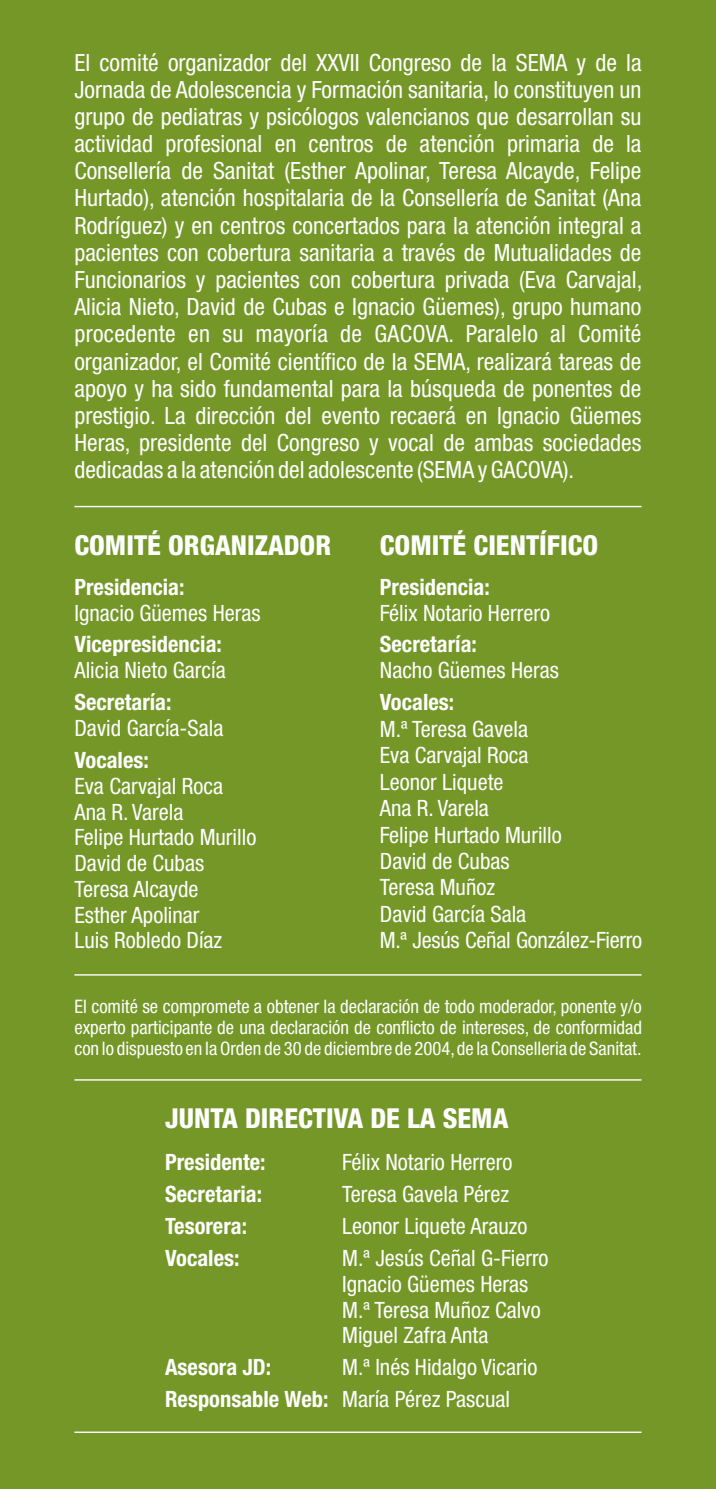
<style>
.page{position:relative;width:716px;height:1489px;background:#fff}
.page>*{position:absolute;margin:0;border:0;box-sizing:border-box;transform-origin:0 0}
.t1{font:800 condensed 27.5px "Helvetica Neue LT Std";color:#fefefe}
.t2{font:condensed 23.75px/27.2px "Helvetica Neue LT Std";color:#fefefe;text-align:justify}
.t3{font:condensed 22.5px/25.8px "Helvetica Neue LT Std";color:#fefefe}
.t4{font:700 condensed 22.5px "Helvetica Neue LT Std";color:#fefefe}
.t5{font:condensed 18.5px/21.2px "Helvetica Neue LT Std";color:#fefefe;text-align:justify}
.s1{font-weight:700}
</style>
<div class="page">
<div style="left:0;top:0;width:716px;height:1488px;background:#749728"></div>
<hr style="left:74px;top:1431px;width:567px;height:1px;background:#fefefe">
<hr style="left:74px;top:1079px;width:567px;height:1px;background:#fefefe">
<hr style="left:74px;top:974px;width:567px;height:1px;background:#fefefe">
<hr style="left:74px;top:506px;width:567px;height:1px;background:#fefefe">
<p class="t2" style="left:74px;top:52px;width:569px">El comité organizador del XXVII Congreso de la SEMA y de la Jornada de Adolescencia y Formación sanitaria, lo constituyen un grupo de pediatras y psicólogos valencianos que desarrollan su actividad profesional en centros de atención primaria de la Consellería de Sanitat (Esther Apolinar, Teresa Alcayde, Felipe Hurtado), atención hospitalaria de la Consellería de Sanitat (Ana Rodríguez) y en centros concertados para la atención integral a pacientes con cobertura sanitaria a través de Mutualidades de Funcionarios y pacientes con cobertura privada (Eva Carvajal, Alicia Nieto, David de Cubas e Ignacio Güemes), grupo humano procedente en su mayoría de GACOVA. Paralelo al Comité organizador, el Comité científico de la SEMA, realizará tareas de apoyo y ha sido fundamental para la búsqueda de ponentes de prestigio. La dirección del evento recaerá en Ignacio Güemes Heras, presidente del Congreso y vocal de ambas sociedades dedicadas a la atención del adolescente (SEMA y GACOVA).</p>
<p class="t1" style="left:74px;top:536px;width:258px">COMITÉ ORGANIZADOR</p>
<p class="t4" style="left:74px;top:578px;width:111px">Presidencia:</p>
<p class="t3" style="left:74px;top:603px;width:188px">Ignacio Güemes Heras</p>
<p class="t4" style="left:74px;top:636px;width:149px">Vicepresidencia:</p>
<p class="t3" style="left:74px;top:660px;width:153px">Alicia Nieto García</p>
<p class="t4" style="left:74px;top:694px;width:99px">Secretaría:</p>
<p class="t3" style="left:74px;top:718px;width:150px">David García-Sala</p>
<p class="t4" style="left:74px;top:751px;width:76px">Vocales:</p>
<p class="t3" style="left:74px;top:776px;width:183px">Eva Carvajal Roca<br>Ana R. Varela<br>Felipe Hurtado Murillo<br>David de Cubas<br>Teresa Alcayde<br>Esther Apolinar<br>Luis Robledo Díaz</p>
<p class="t1" style="left:380px;top:536px;width:220px">COMITÉ CIENTÍFICO</p>
<p class="t4" style="left:380px;top:578px;width:111px">Presidencia:</p>
<p class="t3" style="left:380px;top:603px;width:172px">Félix Notario Herrero</p>
<p class="t4" style="left:380px;top:636px;width:99px">Secretaría:</p>
<p class="t3" style="left:380px;top:660px;width:181px">Nacho Güemes Heras</p>
<p class="t4" style="left:380px;top:694px;width:76px">Vocales:</p>
<p class="t3" style="left:380px;top:718px;width:264px;line-height:26.5px">M.ª Teresa Gavela<br>Eva Carvajal Roca<br>Leonor Liquete<br>Ana R. Varela<br>Felipe Hurtado Murillo<br>David de Cubas<br>Teresa Muñoz<br>David García Sala<br>M.ª Jesús Ceñal González-Fierro</p>
<p class="t5" style="left:74px;top:998px;width:569px">El comité se compromete a obtener la declaración de todo moderador, ponente y/o experto participante de una declaración de conflicto de intereses, de conformidad con lo dispuesto en la Orden de 30 de diciembre de 2004,de la Conselleria de Sanitat.</p>
<p class="t1" style="left:165px;top:1108px;width:345px">JUNTA DIRECTIVA DE LA SEMA</p>
<p class="t4" style="left:165px;top:1153px;width:102px">Presidente:</p>
<p class="t3" style="left:342px;top:1152px;width:172px">Félix Notario Herrero</p>
<p class="t4" style="left:165px;top:1185px;width:99px">Secretaria:</p>
<p class="t3" style="left:342px;top:1184px;width:169px">Teresa Gavela Pérez</p>
<p class="t4" style="left:165px;top:1217px;width:83px">Tesorera:</p>
<p class="t3" style="left:342px;top:1216px;width:187px">Leonor Liquete Arauzo</p>
<p class="t4" style="left:165px;top:1249px;width:76px">Vocales:</p>
<p class="t3" style="left:342px;top:1248px;width:208px">M.ª Jesús Ceñal G-Fierro<br>Ignacio Güemes Heras<br>M.ª Teresa Muñoz Calvo<br>Miguel Zafra Anta</p>
<p class="t4" style="left:165px;top:1358px;width:108px">Asesora JD:</p>
<p class="t3" style="left:165px;top:1354px;width:374px;line-height:32px;text-indent:177px">M.ª Inés Hidalgo Vicario<br><span class="s1">Responsable Web:</span> María Pérez Pascual</p>
</div>
